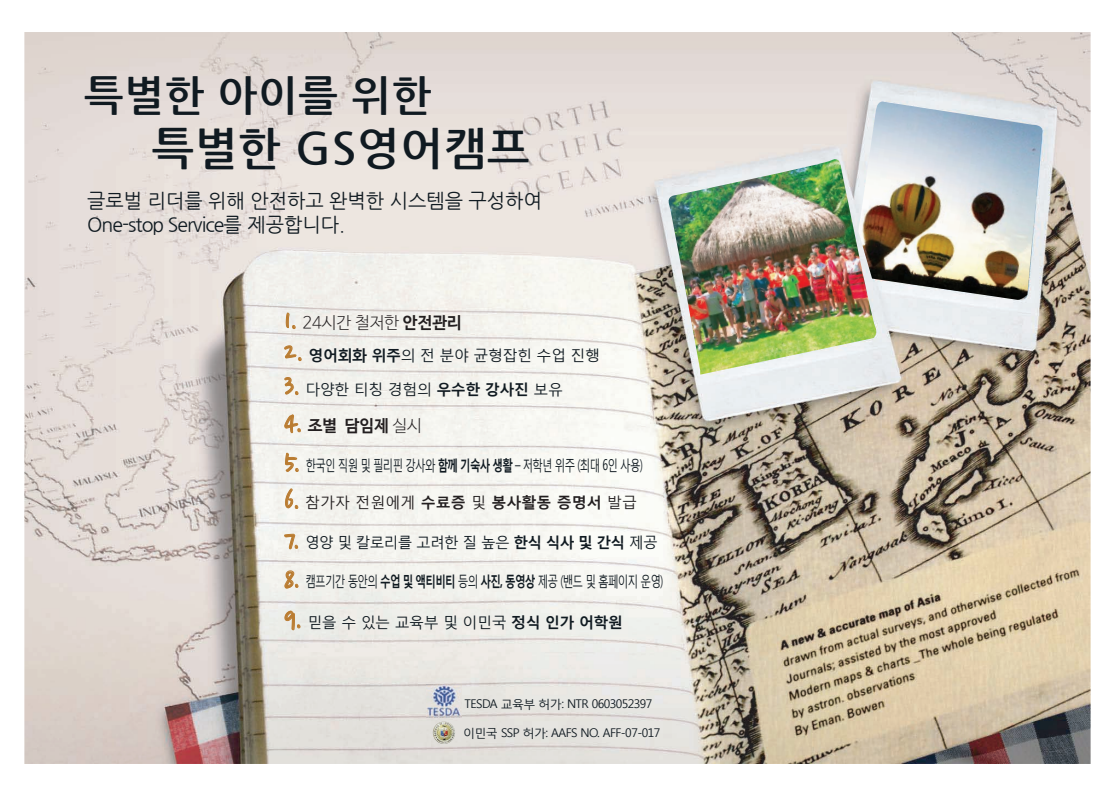
<style>
.page{position:relative;width:1115px;height:796px;background:#fff}
.page>*{position:absolute;margin:0;border:0;box-sizing:border-box;transform-origin:0 0}
.t1{font:700 45px "Nanum Gothic";letter-spacing:.02em;color:#101a21}
.t2{font:700 42px "Nanum Gothic";letter-spacing:.02em;color:#101a21}
.t3{font:19.5px/24px "Nanum Gothic";color:#101a21}
.t4{font:300 16.5px "Nanum Barun Gothic";color:#231f20}
.t5{font:700 16.5px "Nanum Barun Gothic";color:#231f20}
.t6{font:15px "Malgun Gothic";letter-spacing:-.03em;color:#101a21}
.t7{font:15px "Malgun Gothic";letter-spacing:-.075em;color:#101a21;scale:.71 1}
.t8{font:15px "Malgun Gothic";letter-spacing:-.07em;color:#101a21;scale:.7 1}
.t9{font:15px "Malgun Gothic";letter-spacing:-.05em;color:#101a21}
.t10{font:15px "Malgun Gothic";color:#231f20}
.t11{font:12px "Malgun Gothic";letter-spacing:-.05em;color:#101a21}
.s1{font-family:"Nanum Pen";font-weight:400;font-size:33px;color:#ba7c31}
.s2{font-weight:700}
.s3{font-family:"Nanum Pen";font-size:33px;color:#ba7c31}
.s4{font-weight:300}
</style>
<div class="page">
<img style="left:24px;top:32px;width:1066px;height:731px">
<img style="left:858px;top:101px;width:185px;height:199px">
<img style="left:666px;top:159px;width:211px;height:215px">
<svg style="left:284px;top:345px;width:17px;height:16px"></svg>
<svg style="left:284px;top:377px;width:14px;height:18px"></svg>
<svg style="left:284px;top:610px;width:16px;height:27px"></svg>
<svg style="left:284px;top:533px;width:14px;height:16px"></svg>
<svg style="left:285px;top:488px;width:13px;height:23px"></svg>
<svg style="left:284px;top:414px;width:16px;height:19px"></svg>
<svg style="left:286px;top:312px;width:9px;height:17px"></svg>
<img style="left:432px;top:721px;width:23px;height:22px;border-radius:11px">
<img style="left:426px;top:684px;width:35px;height:32px">
<svg style="left:284px;top:570px;width:14px;height:18px"></svg>
<svg style="left:285px;top:448px;width:13px;height:23px"></svg>
<h2 class="t2" style="left:84px;top:75px;width:348px">특별한 아이를 위한</h2>
<h1 class="t1" style="left:152px;top:127px;width:379px">특별한 GS영어캠프</h1>
<h3 class="t3" style="left:87px;top:189px;width:456px">글로벌 리더를 위해 안전하고 완벽한 시스템을 구성하여<br>One-stop Service를 제공합니다.</h3>
<p class="t4" style="left:284px;top:314px;width:179px"><span class="s1">1.</span> 24시간 철저한 <span class="s2">안전관리</span></p>
<p class="t6" style="left:284px;top:346px;width:317px"><span class="s3">2.</span> <span class="s2">영어회화 위주</span>의 전 분야 균형잡힌 수업 진행</p>
<p class="t6" style="left:284px;top:380px;width:280px"><span class="s3">3.</span> 다양한 티칭 경험의 <span class="s2">우수한 강사진</span> 보유</p>
<p class="t5" style="left:284px;top:416px;width:139px"><span class="s1">4.</span> 조별 담임제 <span class="s4">실시</span></p>
<p class="t8" style="left:284px;top:456px;width:514px"><span class="s3">5.</span> 한국인 직원 및 필리핀 강사와 <span class="s2">함께 기숙사 생활</span> – 저학년 위주 (최대 6인 사용)</p>
<p class="t10" style="left:284px;top:493px;width:354px"><span class="s3">6.</span> 참가자 전원에게 <span class="s2">수료증</span> 및 <span class="s2">봉사활동 증명서</span> 발급</p>
<p class="t9" style="left:284px;top:533px;width:375px"><span class="s3">7.</span> 영양 및 칼로리를 고려한 질 높은 <span class="s2">한식 식사 및 간식</span> 제공</p>
<p class="t7" style="left:284px;top:572px;width:535px"><span class="s3">8.</span> 캠프기간 동안의 <span class="s2">수업 및 액티비티</span> 등의 <span class="s2">사진, 동영상</span> 제공 (밴드 및 홈페이지 운영)</p>
<p class="t6" style="left:284px;top:612px;width:340px"><span class="s3">9.</span> 믿을 수 있는 교육부 및 이민국 <span class="s2">정식 인가 어학원</span></p>
<p class="t11" style="left:464px;top:696px;width:189px">TESDA 교육부 허가: NTR 0603052397</p>
<p class="t11" style="left:463px;top:725px;width:199px">이민국 SSP 허가: AAFS NO. AFF-07-017</p>
</div>
